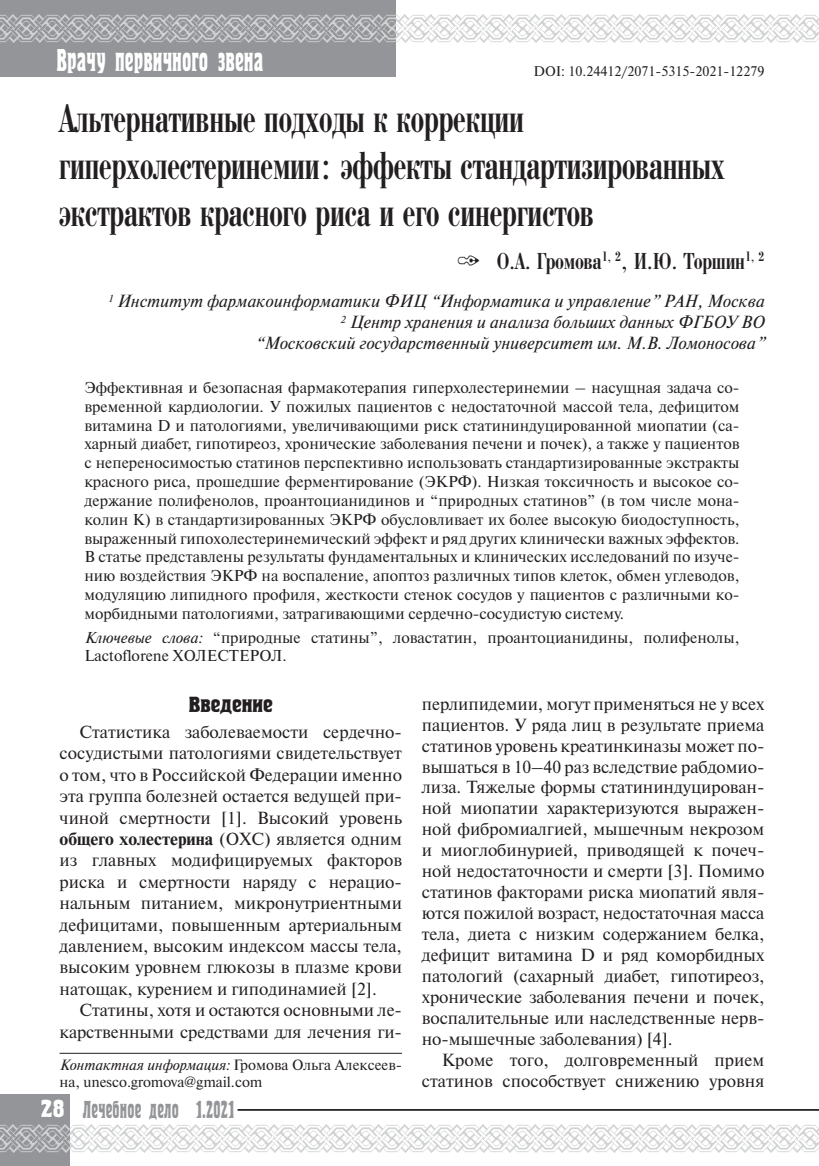
<style>
.page{position:relative;width:819px;height:1166px;background:#fff}
.page>*{position:absolute;margin:0;border:0;box-sizing:border-box;transform-origin:0 0}
.Head{font:42px/47.2px "Bodoni Cond C";color:#231f20;scale:.9 1}
.rubrica_left{font:31.5px "Herold C";color:#fff}
.t1{font:24.5px "Bodoni Cond C";color:#231f20}
.t2{font:24.5px "Herold C";letter-spacing:.01em;color:#939598}
.number{font:700 24.5px "Herold C";color:#fff}
.head1{font:700 21.88px "Herold C";color:#231f20}
.osn_text{font:17.5px/21px "Newton C";color:#231f20;text-align:right}
.Address{font:italic 17.5px/21px "Newton C";color:#231f20;text-align:right}
.Abstract{font:15.75px/18.9px "Newton C";color:#231f20;text-align:justify}
.Case{font:15.75px/18.9px "Newton C";color:#231f20}
.Authors_Bottom{font:14.88px/16.6px "Newton C";color:#231f20}
.t3{font:14px "Newton C";color:#231f20}
.s1{font-style:italic}
.s2{font-weight:700}
</style>
<div class="page">
<div style="left:0;top:0;width:396px;height:76px;background:#939598"></div>
<div style="left:0;top:1094px;width:69px;height:72px;background:#939598"></div>
<img style="left:0;top:1124px;width:819px;height:28px">
<img style="left:0;top:15px;width:819px;height:28px">
<hr style="left:237px;top:1109px;width:582px;height:2px;background:#231f20">
<hr style="left:60px;top:1053px;width:342px;height:1px;background:#231f20">
<p class="rubrica_left" style="left:57px;top:45px;width:208px">Врачу первичного звена</p>
<p class="t3" style="left:533px;top:64px;width:232px">DOI: 10.24412/2071-5315-2021-12279</p>
<p class="Head" style="left:60px;top:95px;width:741px">Альтернативные подходы к коррекции гиперхолестеринемии: эффекты стандартизированных экстрактов красного риса и его синергистов</p>
<p class="t1" style="left:457px;top:249px;width:309px">✑ О.А. Громова<sup>1,</sup> <sup>2</sup>, И.Ю. Торшин<sup>1,</sup> <sup>2</sup></p>
<p class="Address" style="left:108px;top:291px;width:658px"><sup>1</sup> Институт фармакоинформатики ФИЦ “Информатика и управление” РАН, Москва</p>
<p class="Address" style="left:255px;top:312px;width:511px"><sup>2</sup> Центр хранения и анализа больших данных ФГБОУ ВО “Московский государственный университет им. М.В. Ломоносова”</p>
<p class="Abstract" style="left:84px;top:378px;width:656px">Эффективная и безопасная фармакотерапия гиперхолестеринемии – насущная задача со&shy;временной кардиологии. У пожилых пациентов с недостаточной массой тела, дефицитом витамина D и патологиями, увеличивающими риск статининдуцированной миопатии (са&shy;харный диабет, гипотиреоз, хронические заболевания печени и почек), а также у пациентов с непереносимостью статинов перспективно использовать стандартизированные экстракты красного риса, прошедшие ферментирование (ЭКРФ). Низкая токсичность и высокое со&shy;держание полифенолов, проантоцианидинов и “природных статинов” (в том числе мона&shy;колин K) в стандартизированных ЭКРФ обусловливает их более высокую биодоступность, выраженный гипохолестеринемический эффект и ряд других клинически важных эффектов.<br>В статье представлены результаты фундаментальных и клинических исследований по изуче&shy;нию воздействия ЭКРФ на воспаление, апоптоз различных типов клеток, обмен углеводов, модуляцию липидного профиля, жесткости стенок сосудов у пациентов с различными ко&shy;морбидными патологиями, затрагивающими сердечно-сосудистую систему.</p>
<p class="Case" style="left:84px;top:628px;width:656px"><span class="s1">Ключевые слова:</span> “природные статины”, ловастатин, проантоцианидины, полифенолы,<br>Lactoflorene ХОЛЕСТЕРОЛ.</p>
<p class="head1" style="left:189px;top:693px;width:86px">Введение</p>
<p class="osn_text" style="left:60px;top:721px;width:344px;text-align:left;text-indent:20px">Статистика заболеваемости сердечно&shy;сосудистыми патологиями свидетельствует о том, что в Российской Федерации именно эта группа болезней остается ведущей при&shy;чиной смертности [1]. Высокий уровень <span class="s2">общего холестерина</span> (ОХС) является одним из главных модифицируемых факторов риска и смертности наряду с нерацио&shy;нальным питанием, микронутриентными дефицитами, повышенным артериальным давлением, высоким индексом массы тела, высоким уровнем глюкозы в плазме крови натощак, курением и гиподинамией [2].</p>
<p class="osn_text" style="left:60px;top:999px;width:344px">Статины, хотя и остаются основными ле&shy;карственными средствами для лечения ги-</p>
<p class="osn_text" style="left:422px;top:693px;width:344px;text-align:justify">перлипидемии, могут применяться не у всех пациентов. У ряда лиц в результате приема статинов уровень креатинкиназы может по&shy;вышаться в 10–40 раз вследствие рабдомио&shy;лиза. Тяжелые формы статининдуцирован&shy;ной миопатии характеризуются выражен&shy;ной фибромиалгией, мышечным некрозом и миоглобинурией, приводящей к почеч&shy;ной недостаточности и смерти [3]. Помимо статинов факторами риска миопатий явля&shy;ются пожилой возраст, недостаточная масса тела, диета с низким содержанием белка, дефицит витамина D и ряд коморбидных патологий (сахарный диабет, гипотиреоз, хронические заболевания печени и почек, воспалительные или наследственные нерв&shy;но-мышечные заболевания) [4].</p>
<p class="osn_text" style="left:422px;top:1049px;width:344px">Кроме того, долговременный прием статинов способствует снижению уровня</p>
<p class="Authors_Bottom" style="left:60px;top:1056px;width:344px"><span class="s1">Контактная информация:</span> Громова Ольга Алексеев&shy;на, unesco.gromova@gmail.com</p>
<p class="number" style="left:41px;top:1096px;width:25px">28</p>
<h3 class="t2" style="left:83px;top:1098px;width:153px">Лечебное дело 1.2021</h3>
</div>
